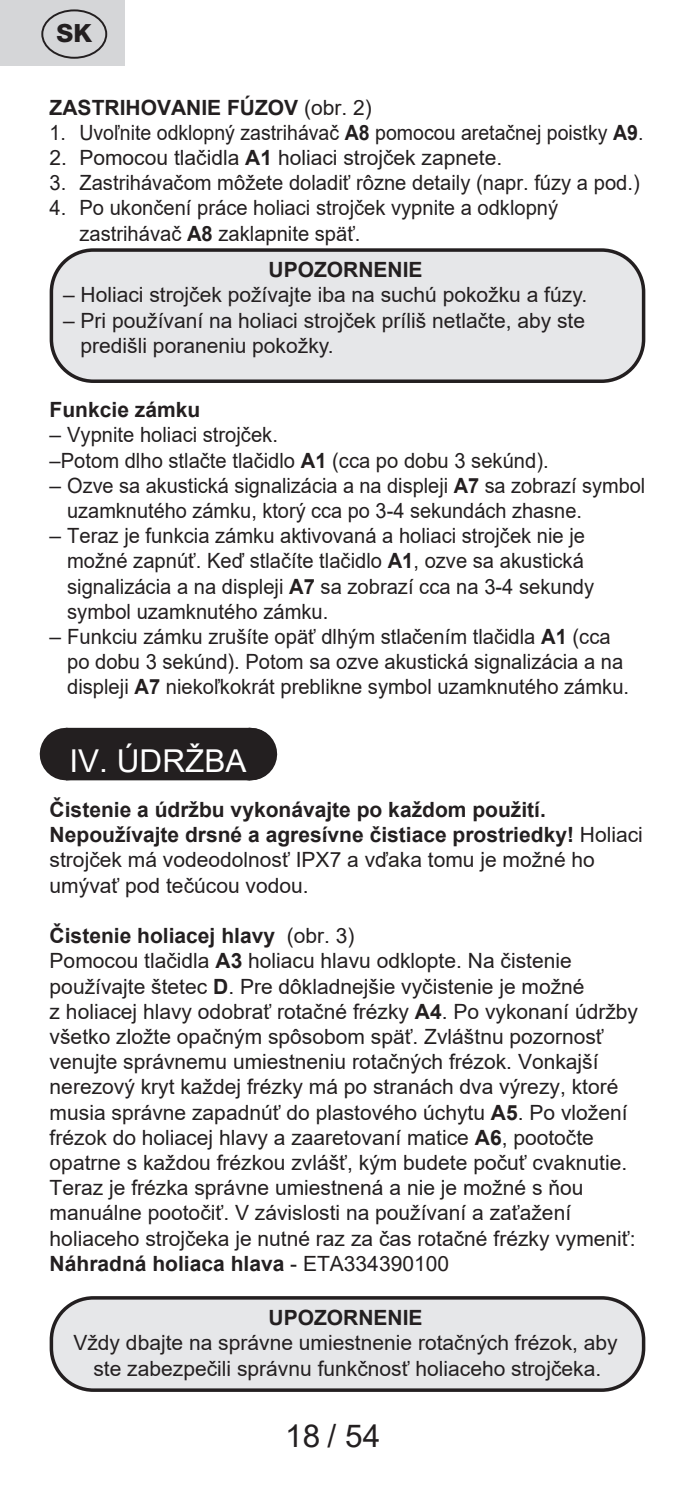
<style>
.page{position:relative;width:695px;height:1489px;background:#fff}
.page>*{position:absolute;margin:0;border:0;box-sizing:border-box;transform-origin:0 0}
.Grafický_nadpis_ETA{font:31.5px "Arial";color:#fff}
.t1{font:31.5px "Arial";color:#231f20}
.t2{font:800 25.2px "Helvetica Neue OT";color:#231f20}
.Normální{font:21px/25.2px "Arial";color:#231f20}
.Normální-2{font:700 21px/25.2px "Arial";color:#231f20}
.Normální-3{font:21px/25.2px "Arial";color:#231f20;scale:.96 1}
.Normální-4{font:21px "Arial";color:#231f20;scale:.93 1}
.s1{font-weight:400}
.s2{font-weight:700}
</style>
<div class="page">
<div style="left:0;top:0;width:125px;height:65px;background:#d5d6d8"></div>
<div style="left:41px;top:9px;width:66px;height:50px;border:2px solid #231f20;border-radius:50%"></div>
<div style="left:66px;top:727px;width:184px;height:53px;background:#231f20"></div>
<svg style="left:158px;top:727px;width:92px;height:1px"></svg>
<hr style="left:250px;top:727px;width:1px;height:53px;background:#231f20">
<div style="left:51px;top:250px;width:592px;height:131px;background:#e6e7e9;border-radius:42px"></div>
<div style="left:50px;top:248px;width:595px;height:135px;border:4px solid #231f20;border-radius:42px"></div>
<div style="left:51px;top:1297px;width:592px;height:92px;background:#e6e7e9;border-radius:42px"></div>
<div style="left:50px;top:1295px;width:595px;height:96px;border:4px solid #231f20;border-radius:42px"></div>
<p class="t2" style="left:57px;top:18px;width:37px">SK</p>
<p class="Normální-2" style="left:50px;top:95px;width:324px">ZASTRIHOVANIE FÚZOV <span class="s1">(obr. 2)</span></p>
<p class="Normální-4" style="left:50px;top:118px;width:640px">1. Uvoľnite odklopný zastrihávač <span class="s2">A8</span> pomocou aretačnej poistky <span class="s2">A9</span>.</p>
<p class="Normální" style="left:50px;top:145px;width:454px">2. Pomocou tlačidla <span class="s2">A1</span> holiaci strojček zapnete.</p>
<p class="Normální-3" style="left:50px;top:170px;width:616px">3. Zastrihávačom môžete doladiť rôzne detaily (napr. fúzy a pod.)</p>
<p class="Normální-3" style="left:79px;top:195px;width:500px;text-indent:-30px">4. Po ukončení práce holiaci strojček vypnite a odklopný zastrihávač <span class="s2">A8</span> zaklapnite späť.</p>
<p class="Normální-2" style="left:268px;top:257px;width:156px">UPOZORNENIE</p>
<p class="Normální" style="left:63px;top:282px;width:525px">– Holiaci strojček požívajte iba na suchú pokožku a fúzy.</p>
<p class="Normální" style="left:81px;top:307px;width:506px;text-indent:-18px">– Pri používaní na holiaci strojček príliš netlačte, aby ste predišli poraneniu pokožky.</p>
<p class="Normální-2" style="left:50px;top:397px;width:152px">Funkcie zámku</p>
<p class="Normální" style="left:50px;top:422px;width:230px">– Vypnite holiaci strojček.</p>
<p class="Normální-3" style="left:50px;top:447px;width:521px">–Potom dlho stlačte tlačidlo <span class="s2">A1</span> (cca po dobu 3 sekúnd).</p>
<p class="Normální" style="left:67px;top:472px;width:579px;text-indent:-18px">– Ozve sa akustická signalizácia a na displeji <span class="s2">A7</span> sa zobrazí symbol uzamknutého zámku, ktorý cca po 3-4 sekundách zhasne.</p>
<p class="Normální" style="left:67px;top:523px;width:528px;text-indent:-18px">– Teraz je funkcia zámku aktivovaná a holiaci strojček nie je možné zapnúť. Keď stlačíte tlačidlo <span class="s2">A1</span>, ozve sa akustická signalizácia a na displeji <span class="s2">A7</span> sa zobrazí cca na 3-4 sekundy symbol uzamknutého zámku.</p>
<p class="Normální" style="left:67px;top:624px;width:563px;text-indent:-18px">– Funkciu zámku zrušíte opäť dlhým stlačením tlačidla <span class="s2">A1</span> (cca po dobu 3 sekúnd). Potom sa ozve akustická signalizácia a na displeji <span class="s2">A7</span> niekoľkokrát preblikne symbol uzamknutého zámku.</p>
<p class="Grafický_nadpis_ETA" style="left:69px;top:739px;width:178px">IV. ÚDRŽBA</p>
<p class="Normální-2" style="left:50px;top:797px;width:594px">Čistenie a údržbu vykonávajte po každom použití.<br>Nepoužívajte drsné a agresívne čistiace prostriedky! <span class="s1">Holiaci strojček má vodeodolnosť IPX7 a vďaka tomu je možné ho umývať pod tečúcou vodou.</span></p>
<p class="Normální-2" style="left:50px;top:923px;width:306px">Čistenie holiacej hlavy <span class="s1">(obr. 3)</span></p>
<p class="Normální" style="left:50px;top:948px;width:590px">Pomocou tlačidla <span class="s2">A3</span> holiacu hlavu odklopte. Na čistenie používajte štetec <span class="s2">D</span>. Pre dôkladnejšie vyčistenie je možné<br>z holiacej hlavy odobrať rotačné frézky <span class="s2">A4</span>. Po vykonaní údržby všetko zložte opačným spôsobom späť. Zvláštnu pozornosť venujte správnemu umiestneniu rotačných frézok. Vonkajší nerezový kryt každej frézky má po stranách dva výrezy, ktoré musia správne zapadnúť do plastového úchytu <span class="s2">A5</span>. Po vložení frézok do holiacej hlavy a zaaretovaní matice <span class="s2">A6</span>, pootočte opatrne s každou frézkou zvlášť, kým budete počuť cvaknutie.<br>Teraz je frézka správne umiestnená a nie je možné s ňou manuálne pootočiť. V závislosti na používaní a zaťažení holiaceho strojčeka je nutné raz za čas rotačné frézky vymeniť:</p>
<p class="Normální-2" style="left:50px;top:1250px;width:401px">Náhradná holiaca hlava <span class="s1">- ETA334390100</span></p>
<p class="Normální-2" style="left:268px;top:1305px;width:156px">UPOZORNENIE</p>
<p class="Normální" style="left:73px;top:1329px;width:545px;text-align:center">Vždy dbajte na správne umiestnenie rotačných frézok, aby ste zabezpečili správnu funkčnosť holiaceho strojčeka.</p>
<h1 class="t1" style="left:285px;top:1414px;width:96px">18 / 54</h1>
</div>
